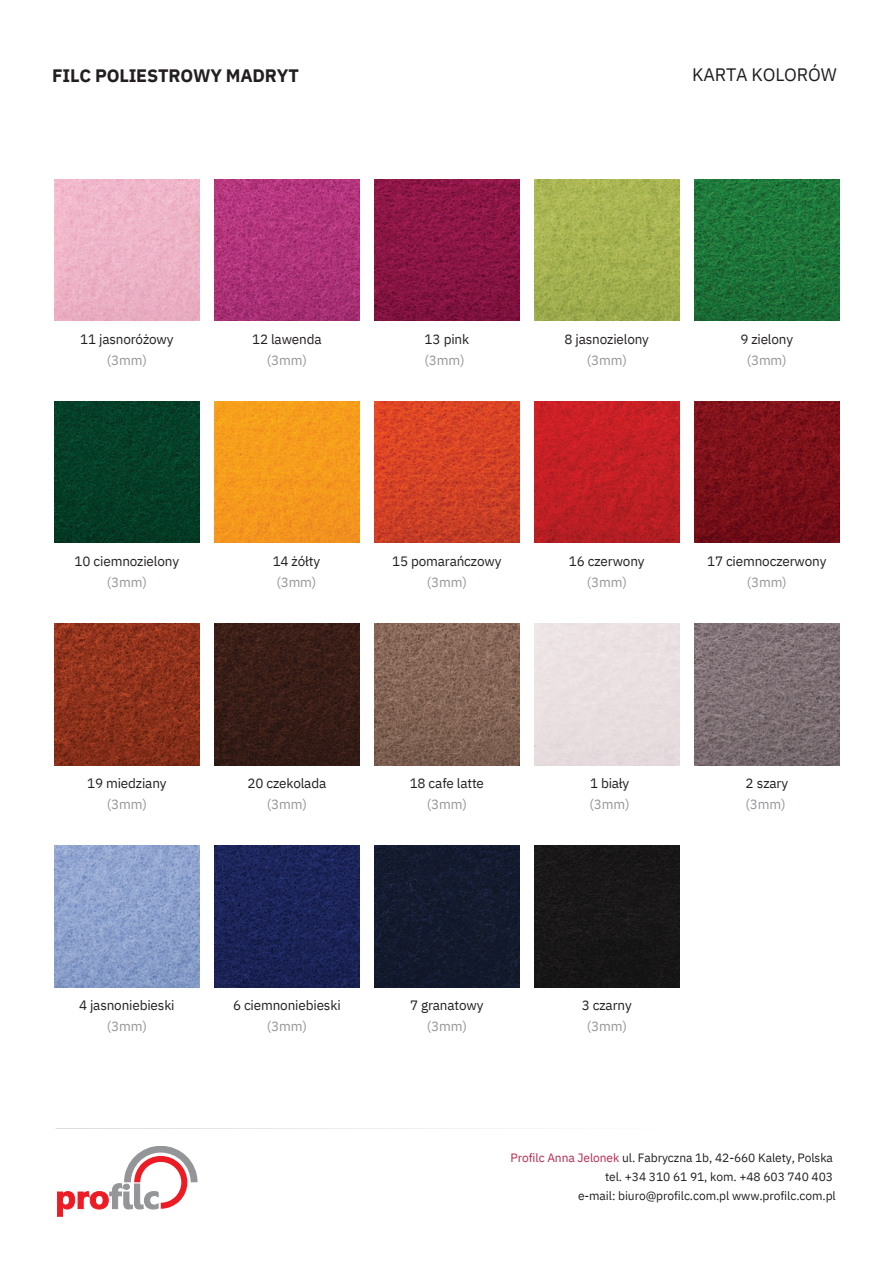
<style>
.page{position:relative;width:894px;height:1264px;background:#fff}
.page>*{position:absolute;margin:0;border:0;box-sizing:border-box;transform-origin:0 0}
.t1{font:700 18px "IBM Plex Sans";letter-spacing:-.01em;color:#231f20}
.t2{font:18px "IBM Plex Sans";letter-spacing:-.01em;color:#231f20}
.t3{font:13.5px/21.3px "IBM Plex Sans";letter-spacing:-.01em;color:#231f20;text-align:center}
.t4{font:12px "IBM Plex Sans";letter-spacing:-.005em;color:#231f20}
.s1{color:#939598}
.s2{color:#b7284c}
</style>
<div class="page">
<svg style="left:56px;top:1128px;width:450px;height:1px"></svg>
<svg style="left:57px;top:1146px;width:140px;height:70px"></svg>
<img style="left:54px;top:179px;width:145px;height:142px">
<img style="left:54px;top:401px;width:145px;height:142px">
<img style="left:54px;top:623px;width:145px;height:142px">
<img style="left:54px;top:845px;width:145px;height:142px">
<img style="left:214px;top:179px;width:145px;height:142px">
<img style="left:214px;top:401px;width:145px;height:142px">
<img style="left:214px;top:623px;width:145px;height:142px">
<img style="left:214px;top:845px;width:145px;height:142px">
<img style="left:374px;top:179px;width:145px;height:142px">
<img style="left:374px;top:401px;width:145px;height:142px">
<img style="left:374px;top:623px;width:145px;height:142px">
<img style="left:374px;top:845px;width:145px;height:142px">
<img style="left:534px;top:179px;width:145px;height:142px">
<img style="left:534px;top:401px;width:145px;height:142px">
<div style="left:534px;top:845px;width:145px;height:142px;background:#181717"></div>
<img style="left:694px;top:179px;width:145px;height:142px">
<img style="left:694px;top:401px;width:145px;height:142px">
<img style="left:694px;top:623px;width:145px;height:142px">
<p class="t1" style="left:52px;top:63px;width:248px">FILC POLIESTROWY MADRYT</p>
<h3 class="t2" style="left:692px;top:63px;width:146px">KARTA KOLORÓW</h3>
<p class="t3" style="left:80px;top:328px;width:95px">11 jasnoróżowy <span class="s1">(3mm)</span></p>
<p class="t3" style="left:252px;top:328px;width:71px">12 lawenda <span class="s1">(3mm)</span></p>
<h3 class="t3" style="left:424px;top:328px;width:46px;text-align:left">13 pink <span class="s1">(3mm)</span></h3>
<p class="t3" style="left:564px;top:328px;width:86px">8 jasnozielony <span class="s1">(3mm)</span></p>
<p class="t3" style="left:740px;top:328px;width:54px">9 zielony <span class="s1">(3mm)</span></p>
<h3 class="t3" style="left:75px;top:550px;width:106px">10 ciemnozielony <span class="s1">(3mm)</span></h3>
<h3 class="t3" style="left:272px;top:550px;width:49px;text-align:left">14 żółty <span class="s1">(3mm)</span></h3>
<p class="t3" style="left:392px;top:550px;width:111px">15 pomarańczowy <span class="s1">(3mm)</span></p>
<h3 class="t3" style="left:568px;top:550px;width:77px">16 czerwony <span class="s1">(3mm)</span></h3>
<h3 class="t3" style="left:706px;top:550px;width:121px">17 ciemnoczerwony <span class="s1">(3mm)</span></h3>
<h3 class="t3" style="left:87px;top:772px;width:81px">19 miedziany <span class="s1">(3mm)</span></h3>
<h3 class="t3" style="left:247px;top:772px;width:80px">20 czekolada <span class="s1">(3mm)</span></h3>
<p class="t3" style="left:409px;top:772px;width:76px">18 cafe latte <span class="s1">(3mm)</span></p>
<h3 class="t3" style="left:589px;top:772px;width:42px;text-align:left">1 biały <span class="s1">(3mm)</span></h3>
<h3 class="t3" style="left:745px;top:772px;width:44px;text-align:left">2 szary <span class="s1">(3mm)</span></h3>
<p class="t3" style="left:79px;top:994px;width:97px">4 jasnoniebieski <span class="s1">(3mm)</span></p>
<p class="t3" style="left:233px;top:994px;width:109px">6 ciemnoniebieski <span class="s1">(3mm)</span></p>
<h3 class="t3" style="left:410px;top:994px;width:75px">7 granatowy <span class="s1">(3mm)</span></h3>
<p class="t3" style="left:581px;top:994px;width:51px">3 czarny <span class="s1">(3mm)</span></p>
<p class="t4" style="left:510px;top:1149px;width:324px"><span class="s2">Profilc Anna Jelonek</span> ul. Fabryczna 1b, 42-660 Kalety, Polska</p>
<p class="t4" style="left:605px;top:1168px;width:229px">tel. +34 310 61 91, kom. +48 603 740 403</p>
<p class="t4" style="left:578px;top:1187px;width:259px">e-mail: biuro@profilc.com.pl www.profilc.com.pl</p>
</div>
